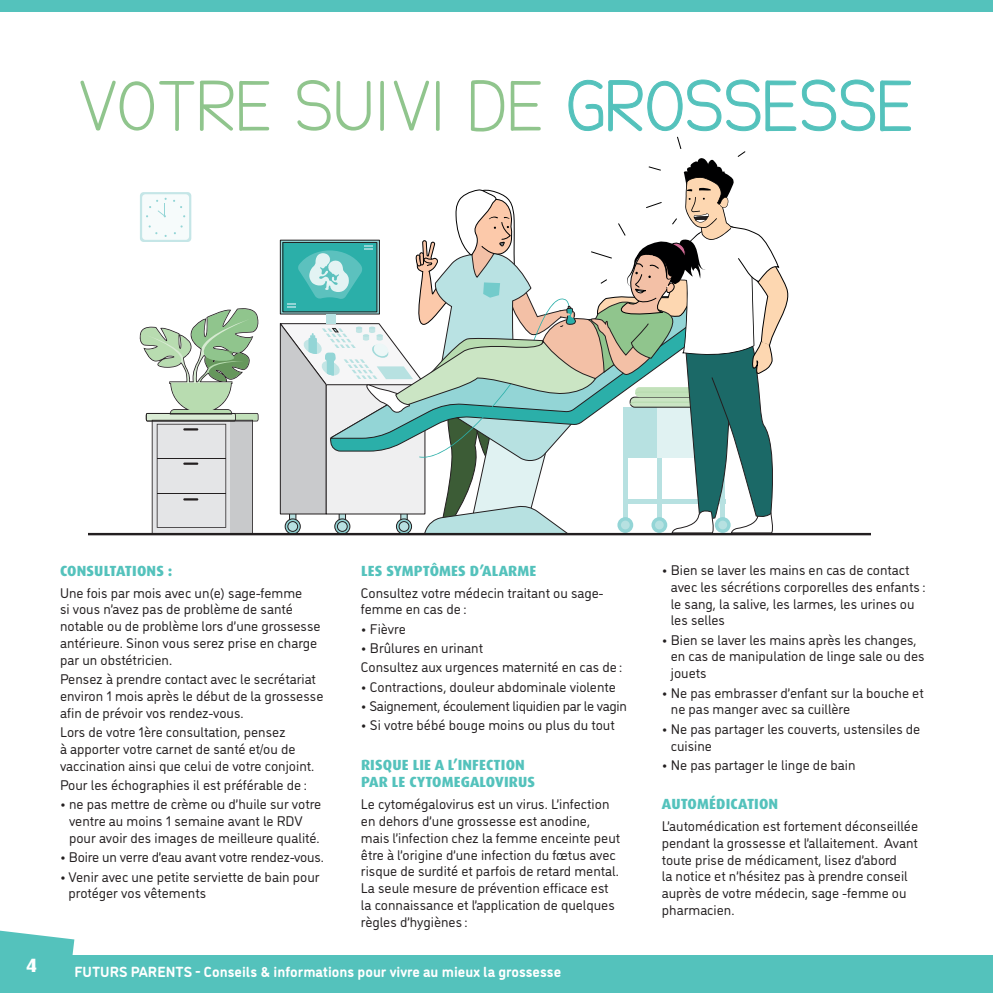
<style>
.page{position:relative;width:993px;height:993px;background:#fff}
.page>*{position:absolute;margin:0;border:0;box-sizing:border-box;transform-origin:0 0}
.TITRE{font:57.75px "Damai Pelajar";color:#90c58d}
.t1{font:800 19.25px "Dax Pro";color:#fff}
.Sous-titre{font:800 14.7px/17.7px "Dax Pro";letter-spacing:.01em;color:#54c2bc}
.t2{font:700 14.7px "DI Nosaur";color:#fff}
.TXT{font:14px/16.8px "DI Nosaur";color:#231f20}
.TXT-2{font:14px "DI Nosaur";letter-spacing:-.02em;color:#231f20}
.s1{color:#54c2bc}
</style>
<div class="page">
<div style="left:0;top:954px;width:992px;height:38px;background:#54c2bc"></div>
<div style="left:0;top:0;width:992px;height:12px;background:#54c2bc"></div>
<hr style="left:992px;top:954px;width:1px;height:38px;background:#54c2bc">
<svg style="left:0;top:930px;width:74px;height:25px"></svg>
<svg style="left:88px;top:136px;width:781px;height:399px"></svg>
<p class="TITRE" style="left:76px;top:79px;width:837px">VOTRE SUIVI DE <span class="s1">GROSSESSE</span></p>
<h2 class="t1" style="left:26px;top:952px;width:12px">4</h2>
<p class="Sous-titre" style="left:60px;top:562px;width:114px">CONSULTATIONS :</p>
<p class="TXT" style="left:60px;top:583px;width:262px">Une fois par mois avec un(e) sage-femme<br>si vous n’avez pas de problème de santé notable ou de problème lors d’une grossesse antérieure. Sinon vous serez prise en charge par un obstétricien.</p>
<p class="TXT" style="left:60px;top:669px;width:265px">Pensez à prendre contact avec le secrétariat environ 1 mois après le début de la grossesse afin de prévoir vos rendez-vous.</p>
<p class="TXT" style="left:60px;top:722px;width:256px">Lors de votre 1ère consultation, pensez<br>à apporter votre carnet de santé et/ou de vaccination ainsi que celui de votre conjoint.</p>
<p class="TXT" style="left:60px;top:775px;width:248px">Pour les échographies il est préférable de :</p>
<p class="TXT" style="left:69px;top:794px;width:253px;text-indent:-9px">• ne pas mettre de crème ou d’huile sur votre ventre au moins 1 semaine avant le RDV pour avoir des images de meilleure qualité.</p>
<p class="TXT" style="left:60px;top:847px;width:265px">• Boire un verre d’eau avant votre rendez-vous.</p>
<p class="TXT" style="left:68px;top:867px;width:252px;text-indent:-8px">• Venir avec une petite serviette de bain pour protéger vos vêtements</p>
<p class="Sous-titre" style="left:361px;top:562px;width:177px">LES SYMPTÔMES D’ALARME</p>
<p class="TXT" style="left:361px;top:583px;width:244px">Consultez votre médecin traitant ou sage&shy;femme en cas de :</p>
<p class="TXT" style="left:361px;top:619px;width:46px">• Fièvre</p>
<p class="TXT" style="left:361px;top:638px;width:124px">• Brûlures en urinant</p>
<p class="TXT" style="left:361px;top:658px;width:263px">Consultez aux urgences maternité en cas de :</p>
<p class="TXT" style="left:361px;top:677px;width:256px">• Contractions, douleur abdominale violente</p>
<p class="TXT-2" style="left:361px;top:695px;width:267px">• Saignement, écoulement liquidien par le vagin</p>
<p class="TXT" style="left:361px;top:715px;width:255px">• Si votre bébé bouge moins ou plus du tout</p>
<p class="Sous-titre" style="left:361px;top:755px;width:176px">RISQUE LIE A L’INFECTION<br>PAR LE CYTOMEGALOVIRUS</p>
<p class="TXT" style="left:361px;top:794px;width:261px">Le cytomégalovirus est un virus. L’infection en dehors d’une grossesse est anodine, mais l’infection chez la femme enceinte peut être à l’origine d’une infection du fœtus avec risque de surdité et parfois de retard mental.<br>La seule mesure de prévention efficace est la connaissance et l’application de quelques règles d’hygiènes :</p>
<p class="t2" style="left:74px;top:959px;width:488px">FUTURS PARENTS - Conseils &amp; informations pour vivre au mieux la grossesse</p>
<p class="TXT" style="left:670px;top:560px;width:256px;text-indent:-9px">• Bien se laver les mains en cas de contact avec les sécrétions corporelles des enfants : le sang, la salive, les larmes, les urines ou les selles</p>
<p class="TXT" style="left:670px;top:630px;width:255px;text-indent:-9px">• Bien se laver les mains après les changes, en cas de manipulation de linge sale ou des jouets</p>
<p class="TXT" style="left:670px;top:683px;width:254px;text-indent:-9px">• Ne pas embrasser d’enfant sur la bouche et ne pas manger avec sa cuillère</p>
<p class="TXT" style="left:670px;top:719px;width:251px;text-indent:-9px">• Ne pas partager les couverts, ustensiles de cuisine</p>
<p class="TXT" style="left:661px;top:755px;width:195px">• Ne pas partager le linge de bain</p>
<p class="Sous-titre" style="left:661px;top:795px;width:118px">AUTOMÉDICATION</p>
<p class="TXT" style="left:661px;top:816px;width:258px">L’automédication est fortement déconseillée pendant la grossesse et l’allaitement. Avant toute prise de médicament, lisez d’abord<br>la notice et n’hésitez pas à prendre conseil auprès de votre médecin, sage -femme ou pharmacien.</p>
</div>
